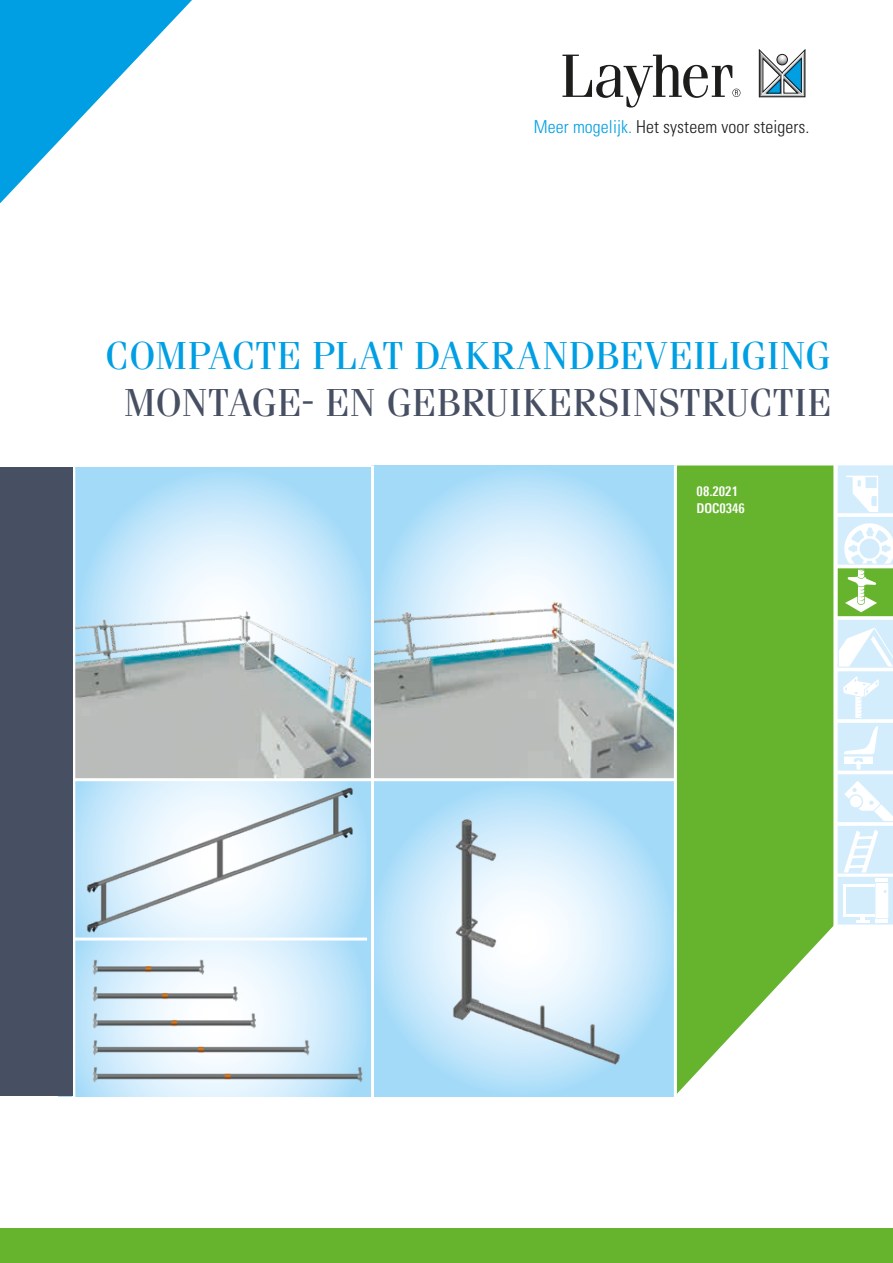
<style>
.page{position:relative;width:893px;height:1263px;background:#fff}
.page>*{position:absolute;margin:0;border:0;box-sizing:border-box;transform-origin:0 0}
.t1{font:39px "Fenice Pro ITC";letter-spacing:.015em;color:#009fe3}
.t2{font:39px "Fenice Pro ITC";letter-spacing:.01em;color:#474f63}
.t3{font:300 condensed 17.85px "Univers";letter-spacing:.005em;color:#1d1d1b}
.t4{font:700 13.5px/16.5px "Linotype Univers 620 Cn";color:#fff}
.s1{color:#009fe3}
</style>
<div class="page">
<div style="left:0;top:1229px;width:892px;height:34px;background:#66b32e"></div>
<svg style="left:562px;top:55px;width:178px;height:53px"></svg>
<svg style="left:759px;top:50px;width:46px;height:47px"></svg>
<svg style="left:677px;top:465px;width:156px;height:629px;fill:#66b32e"></svg>
<svg style="left:75px;top:781px;width:293px;height:156px"></svg>
<svg style="left:59px;top:937px;width:309px;height:160px"></svg>
<svg style="left:368px;top:781px;width:306px;height:316px"></svg>
<img style="left:432px;top:809px;width:193px;height:257px">
<img style="left:75px;top:468px;width:296px;height:310px">
<svg style="left:374px;top:465px;width:300px;height:313px"></svg>
<hr style="left:59px;top:937px;width:308px;height:3px;background:#fff">
<svg style="left:0;top:0;width:192px;height:203px"></svg>
<img style="left:80px;top:781px;width:282px;height:156px">
<img style="left:88px;top:953px;width:277px;height:131px">
<div style="left:836px;top:459px;width:57px;height:472px;background:linear-gradient(to right,#fff,#fff)"></div>
<svg style="left:838px;top:465px;width:55px;height:459px"></svg>
<hr style="left:72px;top:465px;width:3px;height:638px;background:#fff">
<hr style="left:371px;top:465px;width:3px;height:638px;background:#fff">
<div style="left:0;top:468px;width:72px;height:628px;background:#474f63"></div>
<p class="t3" style="left:534px;top:116px;width:277px"><span class="s1">Meer mogelijk.</span> Het systeem voor steigers.</p>
<h1 class="t1" style="left:105px;top:332px;width:727px">COMPACTE PLAT DAKRANDBEVEILIGING</h1>
<h1 class="t2" style="left:124px;top:378px;width:708px">MONTAGE- EN GEBRUIKERSINSTRUCTIE</h1>
<p class="t4" style="left:697px;top:483px;width:50px">08.2021<br>DOC0346</p>
</div>
